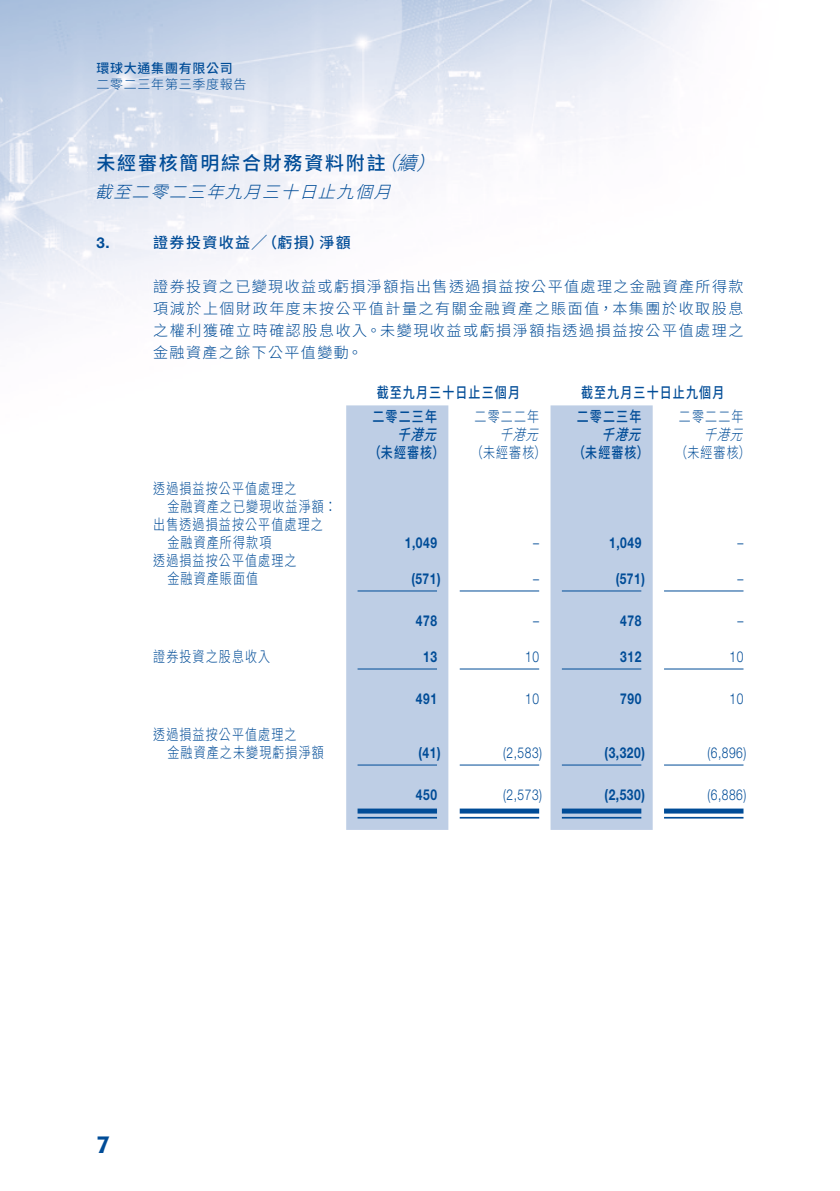
<style>
.page{position:relative;width:840px;height:1191px;background:#fff}
.page>*{position:absolute;margin:0;border:0;box-sizing:border-box;transform-origin:0 0}
.t1{font:700 24px "Dax";color:#004c97}
.Heading_1{font:500 19px "Source Han Sans TC";letter-spacing:.095em;color:#004c97}
.Heading_1-2{font:italic 300 19px "Source Han Sans TC";color:#004c97}
.Body_Text{font:italic 300 17px "Source Han Sans TC";color:#004c97}
.Notes{font:300 15px/22px "Source Han Sans TC";letter-spacing:.095em;color:#004c97;text-align:justify}
.Notes-2{font:300 15px/18px "Source Han Sans TC";letter-spacing:.095em;color:#004c97;scale:.8 1}
.Notes-3{font:700 15px "Helvetica Neue LT Std";letter-spacing:.045em;color:#004c97;scale:.8 1}
.Notes-4{font:500 15px "Source Han Sans TC";letter-spacing:.095em;color:#004c97;scale:.8 1}
.Notes-5{font:300 15px "Helvetica Neue LT Std";letter-spacing:.045em;color:#004c97;scale:.8 1}
.Notes_HD1{font:500 15px "Source Han Sans TC";letter-spacing:.095em;color:#004c97}
.Notes-6{font:italic 300 15px "Source Han Sans TC";color:#004c97;scale:.8 1}
.Notes-7{font:italic 500 15px "Source Han Sans TC";color:#004c97;scale:.8 1}
.Notes_HD1-2{font:700 15px "Helvetica Neue LT Std";color:#004c97}
.t2{font:300 13px "Source Han Sans TC";letter-spacing:.055em;color:#004c97}
.t3{font:500 13px "Source Han Sans TC";letter-spacing:.055em;color:#004c97}
</style>
<div class="page">
<img style="left:0;top:0;width:744px;height:830px">
<svg style="left:346px;top:405px;width:306px;height:425px;fill:#becee5"></svg>
<hr style="left:357px;top:590px;width:80px;height:1px;background:#004c97">
<hr style="left:459px;top:590px;width:80px;height:1px;background:#004c97">
<hr style="left:561px;top:590px;width:80px;height:1px;background:#004c97">
<hr style="left:663px;top:590px;width:80px;height:1px;background:#004c97">
<hr style="left:357px;top:668px;width:80px;height:1px;background:#004c97">
<hr style="left:459px;top:668px;width:80px;height:1px;background:#004c97">
<hr style="left:561px;top:668px;width:80px;height:1px;background:#004c97">
<hr style="left:663px;top:668px;width:80px;height:1px;background:#004c97">
<hr style="left:357px;top:764px;width:80px;height:1px;background:#004c97">
<hr style="left:459px;top:764px;width:80px;height:1px;background:#004c97">
<hr style="left:561px;top:764px;width:80px;height:1px;background:#004c97">
<hr style="left:663px;top:764px;width:80px;height:1px;background:#004c97">
<div style="left:357px;top:808px;width:80px;height:5px;background:#004c97"></div>
<hr style="left:357px;top:817px;width:80px;height:1px;background:#004c97">
<div style="left:459px;top:808px;width:80px;height:5px;background:#004c97"></div>
<hr style="left:459px;top:817px;width:80px;height:1px;background:#004c97">
<div style="left:561px;top:808px;width:80px;height:5px;background:#004c97"></div>
<hr style="left:561px;top:817px;width:80px;height:1px;background:#004c97">
<div style="left:663px;top:808px;width:80px;height:5px;background:#004c97"></div>
<hr style="left:663px;top:817px;width:80px;height:1px;background:#004c97">
<p class="t3" style="left:96px;top:61px;width:138px">環球大通集團有限公司</p>
<p class="t2" style="left:96px;top:77px;width:151px">二零二三年第三季度報告</p>
<p class="Heading_1-2" style="left:378px;top:152px;width:73px">（(</p>
<p class="Heading_1" style="left:96px;top:152px;width:290px">未經審核簡明綜合財務資料附註</p>
<p class="Body_Text" style="left:95px;top:182px;width:310px">截至二零二三年九月三十日止九個月</p>
<p class="Notes_HD1" style="left:319px;top:234px;width:33px">淨額</p>
<p class="Heading_1-2" style="left:397px;top:152px;width:35px">續</p>
<p class="Notes_HD1" style="left:153px;top:234px;width:172px">證券投資收益╱（虧損）</p>
<p class="Notes_HD1-2" style="left:96px;top:233px;width:15px">3.</p>
<p class="Notes" style="left:153px;top:276px;width:591px">證券投資之已變現收益或虧損淨額指出售透過損益按公平值處理之金融資產所得款項減於上個財政年度末按公平值計量之有關金融資產之賬面值，本集團於收取股息之權利獲確立時確認股息收入。未變現收益或虧損淨額指透過損益按公平值處理之金融資產之餘下公平值變動。</p>
<p class="Notes-4" style="left:580px;top:384px;width:180px">截至九月三十日止九個月</p>
<p class="Notes-4" style="left:376px;top:384px;width:180px">截至九月三十日止三個月</p>
<p class="Notes-2" style="left:167px;top:479px;width:212px;text-indent:-14px">透過損益按公平值處理之<br>金融資產之已變現收益淨額：</p>
<p class="Notes-2" style="left:153px;top:515px;width:213px">出售透過損益按公平值處理之</p>
<p class="Notes-2" style="left:167px;top:533px;width:131px">金融資產所得款項</p>
<p class="Notes-2" style="left:153px;top:551px;width:180px">透過損益按公平值處理之</p>
<p class="Notes-2" style="left:167px;top:569px;width:115px">金融資產賬面值</p>
<p class="Notes-2" style="left:153px;top:647px;width:148px">證券投資之股息收入</p>
<p class="Notes-2" style="left:153px;top:725px;width:180px">透過損益按公平值處理之</p>
<p class="Notes-2" style="left:167px;top:743px;width:197px">金融資產之未變現虧損淨額</p>
<p class="Notes-4" style="left:372px;top:408px;width:82px">二零二三年</p>
<p class="Notes-2" style="left:474px;top:407px;width:82px">二零二二年</p>
<p class="Notes-4" style="left:576px;top:408px;width:82px">二零二三年</p>
<p class="Notes-2" style="left:678px;top:407px;width:82px">二零二二年</p>
<p class="Notes-7" style="left:397px;top:426px;width:64px">千港元</p>
<p class="Notes-6" style="left:499px;top:426px;width:64px">千港元</p>
<p class="Notes-7" style="left:601px;top:426px;width:64px">千港元</p>
<p class="Notes-6" style="left:703px;top:426px;width:64px">千港元</p>
<p class="Notes-4" style="left:368px;top:444px;width:96px">（未經審核）</p>
<p class="Notes-2" style="left:470px;top:443px;width:96px">（未經審核）</p>
<p class="Notes-4" style="left:572px;top:444px;width:96px">（未經審核）</p>
<p class="Notes-2" style="left:675px;top:443px;width:96px">（未經審核(</p>
<p class="Notes-3" style="left:404px;top:533px;width:42px">1,049</p>
<p class="Notes-5" style="left:533px;top:533px;width:9px">–</p>
<p class="Notes-3" style="left:609px;top:533px;width:42px">1,049</p>
<p class="Notes-5" style="left:737px;top:533px;width:9px">–</p>
<p class="Notes-3" style="left:411px;top:569px;width:38px">)571(</p>
<p class="Notes-5" style="left:533px;top:569px;width:9px">–</p>
<p class="Notes-3" style="left:615px;top:569px;width:38px">)571(</p>
<p class="Notes-5" style="left:737px;top:569px;width:9px">–</p>
<p class="Notes-3" style="left:415px;top:611px;width:28px">478</p>
<p class="Notes-5" style="left:533px;top:611px;width:9px">–</p>
<p class="Notes-3" style="left:620px;top:611px;width:28px">478</p>
<p class="Notes-5" style="left:737px;top:611px;width:9px">–</p>
<p class="Notes-3" style="left:423px;top:647px;width:19px">13</p>
<p class="Notes-5" style="left:525px;top:647px;width:19px">10</p>
<p class="Notes-3" style="left:620px;top:647px;width:28px">312</p>
<p class="Notes-5" style="left:729px;top:647px;width:19px">10</p>
<p class="Notes-3" style="left:415px;top:689px;width:28px">491</p>
<p class="Notes-5" style="left:525px;top:689px;width:19px">10</p>
<p class="Notes-3" style="left:620px;top:689px;width:28px">790</p>
<p class="Notes-5" style="left:729px;top:689px;width:19px">10</p>
<p class="Notes-3" style="left:418px;top:743px;width:29px">)41(</p>
<p class="Notes-5" style="left:503px;top:743px;width:50px">)2,583(</p>
<p class="Notes-3" style="left:604px;top:743px;width:52px">)3,320(</p>
<p class="Notes-5" style="left:707px;top:743px;width:50px">)6,896(</p>
<p class="Notes-3" style="left:415px;top:785px;width:28px">450</p>
<p class="Notes-5" style="left:503px;top:785px;width:50px">)2,573(</p>
<p class="Notes-3" style="left:604px;top:785px;width:52px">)2,530(</p>
<p class="Notes-5" style="left:707px;top:785px;width:50px">)6,886(</p>
<h1 class="t1" style="left:96px;top:1131px;width:15px">7</h1>
</div>
